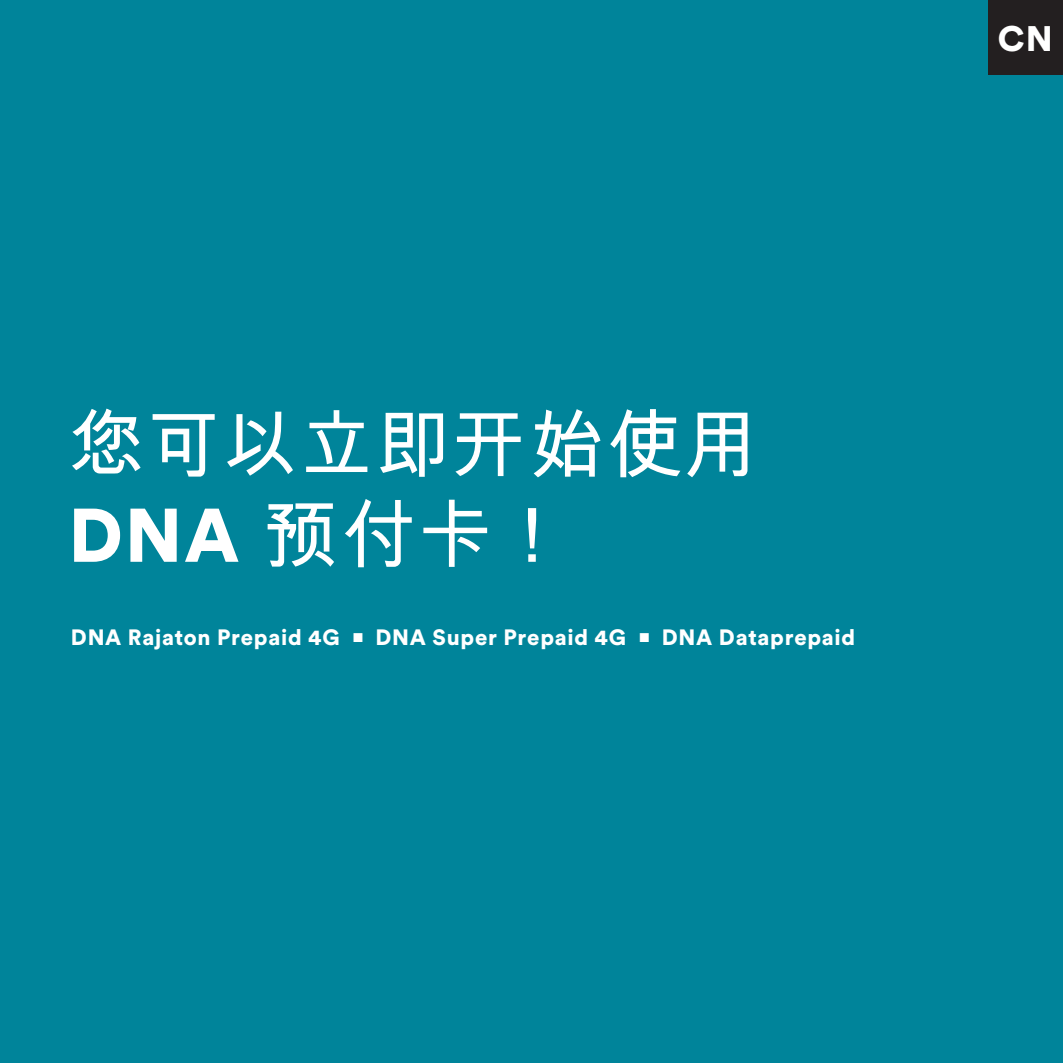
<style>
.page{position:relative;width:1063px;height:1063px;background:#00849a}
.page>*{position:absolute;margin:0;border:0;box-sizing:border-box;transform-origin:0 0}
.t1{font:75px/90px "Arial Unicode MS";letter-spacing:.025em;color:#fff}
.t2{font:900 35px "Circular Std";color:#fff}
.t3{font:900 22px "Circular Std";letter-spacing:.035em;color:#fff}
.s1{font-family:"Circular Std";font-weight:900}
.s2{font-size:12.5px}
</style>
<div class="page">
<div style="left:989px;top:0;width:74px;height:75px;background:#231f20"></div>
<p class="t1" style="left:68px;top:399px;width:692px">您可以立即开始使用<br><span class="s1">DNA</span> 预付卡！</p>
<p class="t3" style="left:71px;top:623px;width:786px">DNA Rajaton Prepaid 4G <span class="s2">■</span> DNA Super Prepaid 4G <span class="s2">■</span> DNA Dataprepaid</p>
<p class="t2" style="left:998px;top:15px;width:56px">CN</p>
</div>
